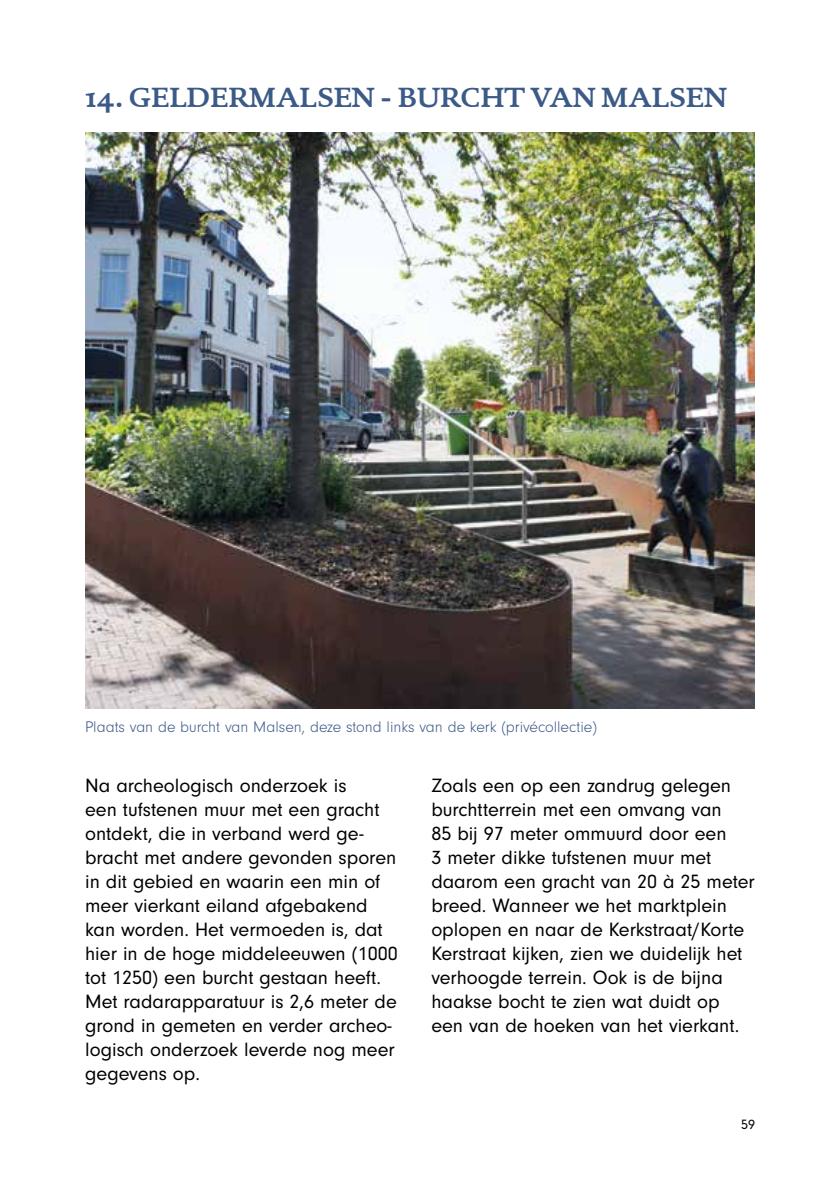
<style>
.page{position:relative;width:840px;height:1191px;background:#fff}
.page>*{position:absolute;margin:0;border:0;box-sizing:border-box;transform-origin:0 0}
.t1{font:700 28px "DTL Documenta ST";color:#3c5a87}
.t2{font:20px/24px "Neuzeit Gro";color:#000}
.t3{font:300 16px "Neuzeit Gro";color:#3c5a87}
.t4{font:14px "Neuzeit Gro";color:#000}
</style>
<div class="page">
<img style="left:85px;top:132px;width:669px;height:576px">
<h1 class="t1" style="left:86px;top:80px;width:642px">14. GELDERMALSEN - BURCHT VAN MALSEN</h1>
<p class="t3" style="left:85px;top:718px;width:513px">Plaats van de burcht van Malsen, deze stond links van de kerk (privécollectie)</p>
<p class="t2" style="left:85px;top:774px;width:314px">Na archeologisch onderzoek is<br>een tufstenen muur met een gracht ontdekt, die in verband werd ge&shy;bracht met andere gevonden sporen in dit gebied en waarin een min of meer vierkant eiland afgebakend kan worden. Het vermoeden is, dat hier in de hoge middeleeuwen (1000 tot 1250) een burcht gestaan heeft.<br>Met radarapparatuur is 2,6 meter de grond in gemeten en verder archeo&shy;logisch onderzoek leverde nog meer gegevens op.</p>
<p class="t2" style="left:431px;top:774px;width:325px">Zoals een op een zandrug gelegen burchtterrein met een omvang van<br>85 bij 97 meter ommuurd door een<br>3 meter dikke tufstenen muur met daarom een gracht van 20 à 25 meter breed. Wanneer we het marktplein oplopen en naar de Kerkstraat/Korte Kerstraat kijken, zien we duidelijk het verhoogde terrein. Ook is de bijna haakse bocht te zien wat duidt op een van de hoeken van het vierkant.</p>
<p class="t4" style="left:740px;top:1116px;width:15px">59</p>
</div>
